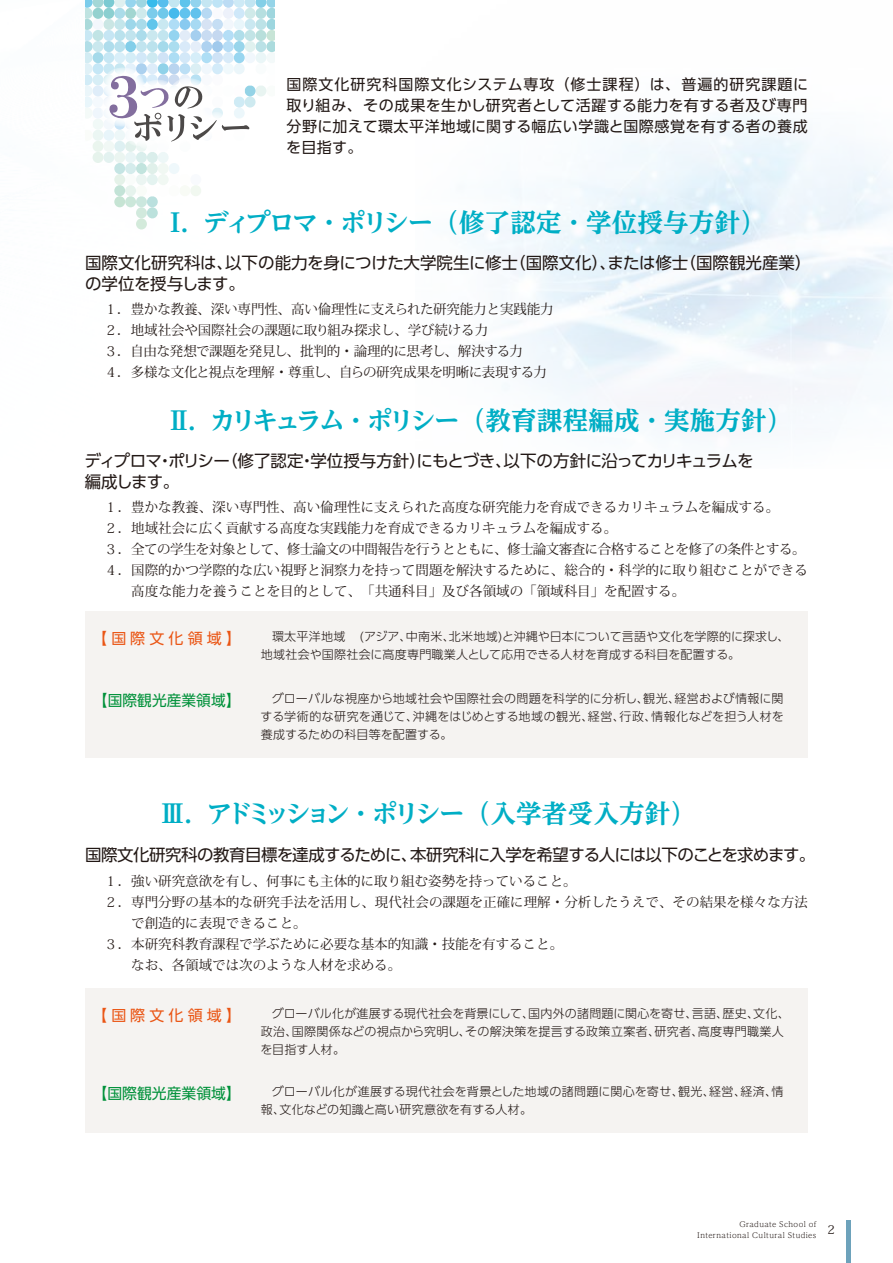
<style>
.page{position:relative;width:893px;height:1263px;background:#fff}
.page>*{position:absolute;margin:0;border:0;box-sizing:border-box;transform-origin:0 0}
.t1{font:700 expanded 25.5px "UD Reimin Pro";letter-spacing:-.02em;color:#00aec5}
.t2{font:700 expanded 25.5px "UD Reimin Pro";letter-spacing:.01em;color:#00aec5}
.t3{font:700 expanded 25.5px "UD Reimin Pro";letter-spacing:-.145em;color:#00aec5}
.t4{font:16.5px/21.3px "UD Shin Go Pr 6";letter-spacing:-.03em;color:#221815}
.t5{font:16.5px/21.3px "UD Shin Go Pr 6";color:#221815}
.t6{font:15px/21px "UD Shin Go Pr 6";letter-spacing:.035em;color:#221815;text-align:justify}
.t7{font:15px "UD Shin Go Pr 6";color:#00913a}
.t8{font:15px "UD Shin Go Pr 6";letter-spacing:.275em;color:#ea5514}
.t9{font:13.5px/21px "Koz Min Pr 6 N";color:#221815}
.t10{font:13.5px "Koz Min Pr 6 N";letter-spacing:-.04em;color:#221815}
.t11{font:300 12px/18px "UD Shin Go Pr 6";letter-spacing:.02em;color:#221815}
.t12{font:12px "Koz Min Pr 6 N";color:#221815}
.t13{font:300 7.5px/10.5px "UD Reimin Pro";letter-spacing:.055em;color:#221815;text-align:right}
</style>
<div class="page">
<hr style="left:846px;top:1220px;width:4px;height:43px;background:#6da2bb">
<div style="left:136px;top:218px;width:11px;height:11px;background:#d3eadb;border-radius:50%"></div>
<div style="left:147px;top:207px;width:11px;height:11px;background:#bbe1dc;border-radius:50%"></div>
<div style="left:136px;top:207px;width:11px;height:11px;background:#d1e9dd;border-radius:50%"></div>
<div style="left:147px;top:196px;width:11px;height:11px;background:#bae0de;border-radius:50%"></div>
<div style="left:136px;top:196px;width:11px;height:11px;background:#cbe7de;border-radius:50%"></div>
<div style="left:125px;top:196px;width:11px;height:11px;background:#cbe7da;border-radius:50%"></div>
<div style="left:114px;top:196px;width:11px;height:11px;background:#c6e4d4;border-radius:50%"></div>
<div style="left:190px;top:185px;width:11px;height:11px;background:#f1f8f0;border-radius:50%"></div>
<div style="left:179px;top:185px;width:11px;height:11px;background:#f8fbf5;border-radius:50%"></div>
<div style="left:169px;top:185px;width:10px;height:11px;background:#fcfdfb;border-radius:50%"></div>
<div style="left:136px;top:185px;width:11px;height:11px;background:#f9fcf8;border-radius:50%"></div>
<div style="left:125px;top:185px;width:11px;height:11px;background:#e6f3ed;border-radius:50%"></div>
<div style="left:114px;top:185px;width:11px;height:11px;background:#c3e3d7;border-radius:50%"></div>
<div style="left:190px;top:174px;width:11px;height:11px;background:#f8fafd;border-radius:50%"></div>
<div style="left:158px;top:174px;width:11px;height:11px;background:#f1f8f3;border-radius:50%"></div>
<div style="left:147px;top:174px;width:11px;height:11px;background:#e4f3f0;border-radius:50%"></div>
<div style="left:136px;top:174px;width:11px;height:11px;background:#ebf5f2;border-radius:50%"></div>
<div style="left:125px;top:174px;width:11px;height:11px;background:#f9fcfa;border-radius:50%"></div>
<div style="left:114px;top:174px;width:11px;height:11px;background:#e5f2e9;border-radius:50%"></div>
<div style="left:169px;top:163px;width:10px;height:11px;background:#eff8fb;border-radius:50%"></div>
<div style="left:158px;top:163px;width:11px;height:11px;background:#f1f8f3;border-radius:50%"></div>
<div style="left:147px;top:163px;width:11px;height:11px;background:#e0f0ea;border-radius:50%"></div>
<div style="left:136px;top:163px;width:11px;height:11px;background:#c2e4de;border-radius:50%"></div>
<div style="left:125px;top:163px;width:11px;height:11px;background:#d5ecec;border-radius:50%"></div>
<div style="left:114px;top:163px;width:11px;height:11px;background:#c5e5e4;border-radius:50%"></div>
<svg style="left:85px;top:0;width:189px;height:164px"></svg>
<div style="left:85px;top:611px;width:723px;height:147px;background:#f5f3f1"></div>
<div style="left:85px;top:988px;width:723px;height:144px;background:#f5f3f1"></div>
<p class="t6" style="left:286px;top:73px;width:523px">国際文化研究科国際文化システム専攻（修士課程）は、普遍的研究課題に取り組み、その成果を生かし研究者として活躍する能力を有する者及び専門分野に加えて環太平洋地域に関する幅広い学識と国際感覚を有する者の養成を目指す。</p>
<h1 class="t2" style="left:162px;top:201px;width:605px">Ⅰ．ディプロマ・ポリシー（修了認定・学位授与方針）</h1>
<p class="t5" style="left:85px;top:251px;width:728px">国際文化研究科は、以下の能力を身につけた大学院生に修士（国際文化）、または修士（国際観光産業）の学位を授与します。</p>
<p class="t9" style="left:104px;top:299px;width:451px">１．豊かな教養、深い専門性、高い倫理性に支えられた研究能力と実践能力２．地域社会や国際社会の課題に取り組み探求し、学び続ける力<br>３．自由な発想で課題を発見し、批判的・論理的に思考し、解決する力<br>４．多様な文化と視点を理解・尊重し、自らの研究成果を明晰に表現する力</p>
<h1 class="t1" style="left:166px;top:399px;width:628px">Ⅱ．カリキュラム・ポリシー（教育課程編成・実施方針）</h1>
<p class="t4" style="left:85px;top:449px;width:670px">ディプロマ・ポリシー（修了認定・学位授与方針）にもとづき、以下の方針に沿ってカリキュラムを編成します。</p>
<p class="t9" style="left:104px;top:497px;width:676px">１．豊かな教養、深い専門性、高い倫理性に支えられた高度な研究能力を育成できるカリキュラムを編成する。</p>
<p class="t9" style="left:104px;top:518px;width:514px">２．地域社会に広く貢献する高度な実践能力を育成できるカリキュラムを編成する。</p>
<p class="t10" style="left:104px;top:542px;width:703px">３．全ての学生を対象として、修士論文の中間報告を行うとともに、修士論文審査に合格することを修了の条件とする。</p>
<p class="t9" style="left:104px;top:560px;width:705px">４．国際的かつ学際的な広い視野と洞察力を持って問題を解決するために、総合的・科学的に取り組むことができる</p>
<p class="t9" style="left:131px;top:581px;width:556px">高度な能力を養うことを目的として、「共通科目」及び各領域の「領域科目」を配置する。</p>
<p class="t8" style="left:92px;top:626px;width:150px">【国際文化領域】</p>
<p class="t11" style="left:261px;top:627px;width:530px;text-indent:11px">環太平洋地域 (アジア、中南米、北米地域)と沖縄や日本について言語や文化を学際的に探求し、地域社会や国際社会に高度専門職業人として応用できる人材を育成する科目を配置する。</p>
<p class="t7" style="left:93px;top:688px;width:149px">【国際観光産業領域】</p>
<p class="t11" style="left:261px;top:689px;width:525px;text-align:justify;text-indent:11px">グローバルな視座から地域社会や国際社会の問題を科学的に分析し、観光、経営および情報に関する学術的な研究を通じて、沖縄をはじめとする地域の観光、経営、行政、情報化などを担う人材を養成するための科目等を配置する。</p>
<h1 class="t3" style="left:160px;top:793px;width:538px">Ⅲ．アドミッション・ポリシー（入学者受入方針）</h1>
<p class="t4" style="left:85px;top:843px;width:732px">国際文化研究科の教育目標を達成するために、本研究科に入学を希望する人には以下のことを求めます。</p>
<p class="t9" style="left:104px;top:871px;width:474px">１．強い研究意欲を有し、何事にも主体的に取り組む姿勢を持っていること。</p>
<p class="t9" style="left:104px;top:892px;width:705px">２．専門分野の基本的な研究手法を活用し、現代社会の課題を正確に理解・分析したうえで、その結果を様々な方法</p>
<p class="t9" style="left:131px;top:913px;width:177px">で創造的に表現できること。</p>
<p class="t9" style="left:104px;top:934px;width:460px">３．本研究科教育課程で学ぶために必要な基本的知識・技能を有すること。</p>
<p class="t9" style="left:104px;top:955px;width:298px">　　なお、各領域では次のような人材を求める。</p>
<p class="t8" style="left:92px;top:1003px;width:150px">【国際文化領域】</p>
<p class="t11" style="left:260px;top:1004px;width:531px;text-indent:11px">グローバル化が進展する現代社会を背景にして、国内外の諸問題に関心を寄せ、言語、歴史、文化、政治、国際関係などの視点から究明し、その解決策を提言する政策立案者、研究者、高度専門職業人を目指す人材。</p>
<p class="t7" style="left:92px;top:1081px;width:150px">【国際観光産業領域】</p>
<p class="t11" style="left:261px;top:1082px;width:524px;text-indent:11px">グローバル化が進展する現代社会を背景とした地域の諸問題に関心を寄せ、観光、経営、経済、情報、文化などの知識と高い研究意欲を有する人材。</p>
<p class="t13" style="left:697px;top:1219px;width:121px">Graduate School of<br>International Cultural Studies</p>
<p class="t12" style="left:828px;top:1223px;width:9px">2</p>
</div>
